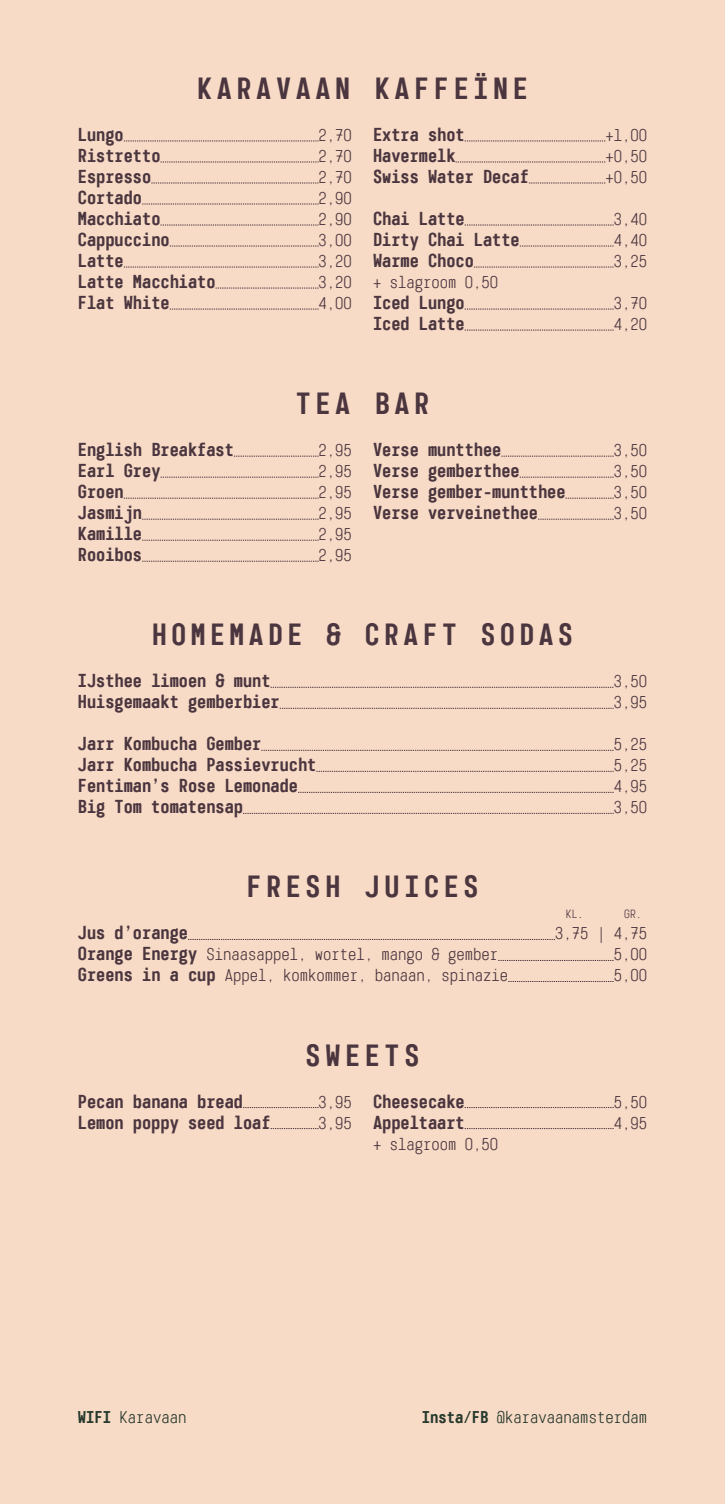
<style>
.page{position:relative;width:725px;height:1504px;background:#fff}
.page>*{position:absolute;margin:0;border:0;box-sizing:border-box;transform-origin:0 0}
.titel{font:900 31.5px "Karben 205 Mono";letter-spacing:.15em;color:#4b363f}
.titel-2{font:900 19.25px "Karben 205 Mono";color:#4b363f}
.titel-3{font:17.5px "Karben 205 Mono";color:#4b363f}
.t1{font:17.5px "Karben 205 Mono";color:#27392d}
.titel-4{font:12.25px "Karben 205 Mono";color:#4b363f}
.s1{font-weight:900;font-size:19.25px}
.s2{font-weight:900}
</style>
<div class="page">
<div style="left:0;top:0;width:724px;height:1503px;background:#f8dbc6"></div>
<svg style="left:270px;top:687px;width:343px;height:1px"></svg>
<svg style="left:279px;top:708px;width:334px;height:1px"></svg>
<svg style="left:261px;top:750px;width:352px;height:1px"></svg>
<svg style="left:316px;top:771px;width:297px;height:1px"></svg>
<svg style="left:298px;top:792px;width:315px;height:1px"></svg>
<svg style="left:243px;top:813px;width:370px;height:1px"></svg>
<svg style="left:188px;top:939px;width:367px;height:1px"></svg>
<svg style="left:498px;top:960px;width:115px;height:1px"></svg>
<svg style="left:508px;top:981px;width:105px;height:1px"></svg>
<svg style="left:124px;top:141px;width:194px;height:1px"></svg>
<svg style="left:160px;top:162px;width:158px;height:1px"></svg>
<svg style="left:151px;top:183px;width:167px;height:1px"></svg>
<svg style="left:142px;top:204px;width:176px;height:1px"></svg>
<svg style="left:160px;top:225px;width:158px;height:1px"></svg>
<svg style="left:170px;top:246px;width:148px;height:1px"></svg>
<svg style="left:124px;top:267px;width:194px;height:1px"></svg>
<svg style="left:215px;top:288px;width:103px;height:1px"></svg>
<svg style="left:170px;top:309px;width:148px;height:1px"></svg>
<svg style="left:464px;top:141px;width:141px;height:1px"></svg>
<svg style="left:455px;top:162px;width:150px;height:1px"></svg>
<svg style="left:529px;top:183px;width:76px;height:1px"></svg>
<svg style="left:464px;top:225px;width:149px;height:1px"></svg>
<svg style="left:519px;top:246px;width:94px;height:1px"></svg>
<svg style="left:473px;top:267px;width:140px;height:1px"></svg>
<svg style="left:464px;top:309px;width:149px;height:1px"></svg>
<svg style="left:464px;top:330px;width:149px;height:1px"></svg>
<svg style="left:234px;top:456px;width:84px;height:1px"></svg>
<svg style="left:160px;top:477px;width:158px;height:1px"></svg>
<svg style="left:124px;top:498px;width:194px;height:1px"></svg>
<svg style="left:142px;top:519px;width:176px;height:1px"></svg>
<svg style="left:142px;top:540px;width:176px;height:1px"></svg>
<svg style="left:142px;top:561px;width:176px;height:1px"></svg>
<svg style="left:501px;top:456px;width:112px;height:1px"></svg>
<svg style="left:519px;top:477px;width:94px;height:1px"></svg>
<svg style="left:565px;top:498px;width:48px;height:1px"></svg>
<svg style="left:538px;top:519px;width:75px;height:1px"></svg>
<svg style="left:243px;top:1107px;width:75px;height:1px"></svg>
<svg style="left:270px;top:1128px;width:48px;height:1px"></svg>
<svg style="left:464px;top:1107px;width:149px;height:1px"></svg>
<svg style="left:464px;top:1128px;width:149px;height:1px"></svg>
<p class="titel" style="left:197px;top:72px;width:332px">KARAVAAN KAFFEÏNE</p>
<p class="titel-2" style="left:373px;top:124px;width:93px">Extra shot</p>
<p class="titel-3" style="left:605px;top:126px;width:43px">+1,00</p>
<p class="titel-2" style="left:373px;top:145px;width:84px">Havermelk</p>
<p class="titel-3" style="left:605px;top:147px;width:43px">+0,50</p>
<p class="titel-2" style="left:373px;top:166px;width:157px">Swiss Water Decaf</p>
<p class="titel-3" style="left:605px;top:168px;width:43px">+0,50</p>
<p class="titel-2" style="left:373px;top:208px;width:93px">Chai Latte</p>
<p class="titel-3" style="left:613px;top:210px;width:35px">3,40</p>
<p class="titel-2" style="left:373px;top:229px;width:148px">Dirty Chai Latte</p>
<p class="titel-3" style="left:613px;top:231px;width:35px">4,40</p>
<p class="titel-2" style="left:373px;top:250px;width:102px">Warme Choco</p>
<p class="titel-3" style="left:613px;top:252px;width:35px">3,25</p>
<p class="titel-3" style="left:373px;top:273px;width:126px">+ slagroom 0,50</p>
<p class="titel-2" style="left:373px;top:292px;width:93px">Iced Lungo</p>
<p class="titel-3" style="left:613px;top:294px;width:35px">3,70</p>
<p class="titel-2" style="left:373px;top:313px;width:93px">Iced Latte</p>
<p class="titel-3" style="left:613px;top:315px;width:35px">4,20</p>
<p class="titel-2" style="left:78px;top:124px;width:47px">Lungo</p>
<p class="titel-3" style="left:318px;top:126px;width:35px">2,70</p>
<p class="titel-2" style="left:78px;top:145px;width:84px">Ristretto</p>
<p class="titel-3" style="left:318px;top:147px;width:35px">2,70</p>
<p class="titel-2" style="left:78px;top:166px;width:75px">Espresso</p>
<p class="titel-3" style="left:318px;top:168px;width:35px">2,70</p>
<p class="titel-2" style="left:78px;top:187px;width:66px">Cortado</p>
<p class="titel-3" style="left:318px;top:189px;width:35px">2,90</p>
<p class="titel-2" style="left:78px;top:208px;width:84px">Macchiato</p>
<p class="titel-3" style="left:318px;top:210px;width:35px">2,90</p>
<p class="titel-2" style="left:78px;top:229px;width:93px">Cappuccino</p>
<p class="titel-3" style="left:318px;top:231px;width:35px">3,00</p>
<p class="titel-2" style="left:78px;top:250px;width:47px">Latte</p>
<p class="titel-3" style="left:318px;top:252px;width:35px">3,20</p>
<p class="titel-2" style="left:78px;top:271px;width:139px">Latte Macchiato</p>
<p class="titel-3" style="left:318px;top:273px;width:35px">3,20</p>
<p class="titel-2" style="left:78px;top:292px;width:93px">Flat White</p>
<p class="titel-3" style="left:318px;top:294px;width:35px">4,00</p>
<p class="titel" style="left:295px;top:387px;width:135px">TEA BAR</p>
<p class="titel-2" style="left:78px;top:439px;width:157px">English Breakfast</p>
<p class="titel-3" style="left:318px;top:441px;width:35px">2,95</p>
<p class="titel-2" style="left:78px;top:460px;width:84px">Earl Grey</p>
<p class="titel-3" style="left:318px;top:462px;width:35px">2,95</p>
<p class="titel-2" style="left:78px;top:481px;width:47px">Groen</p>
<p class="titel-3" style="left:318px;top:483px;width:35px">2,95</p>
<p class="titel-2" style="left:78px;top:502px;width:66px">Jasmijn</p>
<p class="titel-3" style="left:318px;top:504px;width:35px">2,95</p>
<p class="titel-2" style="left:78px;top:523px;width:66px">Kamille</p>
<p class="titel-3" style="left:318px;top:525px;width:35px">2,95</p>
<p class="titel-2" style="left:78px;top:544px;width:66px">Rooibos</p>
<p class="titel-3" style="left:318px;top:546px;width:35px">2,95</p>
<p class="titel-2" style="left:373px;top:439px;width:130px">Verse muntthee</p>
<p class="titel-3" style="left:613px;top:441px;width:35px">3,50</p>
<p class="titel-2" style="left:373px;top:460px;width:148px">Verse gemberthee</p>
<p class="titel-3" style="left:613px;top:462px;width:35px">3,50</p>
<p class="titel-2" style="left:373px;top:481px;width:194px">Verse gember-muntthee</p>
<p class="titel-3" style="left:613px;top:483px;width:35px">3,50</p>
<p class="titel-2" style="left:373px;top:502px;width:166px">Verse verveinethee</p>
<p class="titel-3" style="left:613px;top:504px;width:35px">3,50</p>
<p class="titel" style="left:152px;top:618px;width:422px">HOMEMADE &amp; CRAFT SODAS</p>
<p class="titel-2" style="left:78px;top:670px;width:194px">IJsthee limoen &amp; munt</p>
<p class="titel-3" style="left:613px;top:672px;width:35px">3,50</p>
<p class="titel-2" style="left:78px;top:691px;width:203px">Huisgemaakt gemberbier</p>
<p class="titel-3" style="left:613px;top:693px;width:35px">3,95</p>
<p class="titel-2" style="left:78px;top:733px;width:185px">Jarr Kombucha Gember</p>
<p class="titel-3" style="left:613px;top:735px;width:35px">5,25</p>
<p class="titel-2" style="left:78px;top:754px;width:240px">Jarr Kombucha Passievrucht</p>
<p class="titel-3" style="left:613px;top:756px;width:35px">5,25</p>
<p class="titel-2" style="left:78px;top:775px;width:221px">Fentiman’s Rose Lemonade</p>
<p class="titel-3" style="left:613px;top:777px;width:35px">4,95</p>
<p class="titel-2" style="left:78px;top:796px;width:166px">Big Tom tomatensap</p>
<p class="titel-3" style="left:613px;top:798px;width:35px">3,50</p>
<p class="titel" style="left:246px;top:870px;width:233px">FRESH JUICES</p>
<p class="titel-4" style="left:565px;top:907px;width:19px">KL.</p>
<p class="titel-4" style="left:624px;top:907px;width:19px">GR.</p>
<p class="titel-2" style="left:78px;top:922px;width:111px">Jus d’orange</p>
<p class="titel-3" style="left:555px;top:924px;width:93px">3,75 | 4,75</p>
<p class="titel-3" style="left:78px;top:945px;width:421px"><span class="s1">Orange Energy</span> Sinaasappel, wortel, mango &amp; gember</p>
<p class="titel-3" style="left:613px;top:945px;width:35px">5,00</p>
<p class="titel-3" style="left:78px;top:966px;width:431px"><span class="s1">Greens in a cup</span> Appel, komkommer, banaan, spinazie</p>
<p class="titel-3" style="left:613px;top:966px;width:35px">5,00</p>
<p class="titel" style="left:305px;top:1038px;width:115px">SWEETS</p>
<p class="titel-2" style="left:78px;top:1090px;width:166px">Pecan banana bread</p>
<p class="titel-3" style="left:318px;top:1092px;width:35px">3,95</p>
<p class="titel-2" style="left:78px;top:1111px;width:194px">Lemon poppy seed loaf</p>
<p class="titel-3" style="left:318px;top:1113px;width:35px">3,95</p>
<p class="titel-2" style="left:373px;top:1090px;width:93px">Cheesecake</p>
<p class="titel-3" style="left:613px;top:1092px;width:35px">5,50</p>
<p class="titel-2" style="left:373px;top:1111px;width:93px">Appeltaart</p>
<p class="titel-3" style="left:613px;top:1113px;width:35px">4,95</p>
<p class="titel-3" style="left:373px;top:1134px;width:126px">+ slagroom 0,50</p>
<p class="t1" style="left:78px;top:1407px;width:110px"><span class="s2">WIFI</span> Karavaan</p>
<p class="t1" style="left:421px;top:1407px;width:226px"><span class="s2">Insta/FB</span> @karavaanamsterdam</p>
</div>
